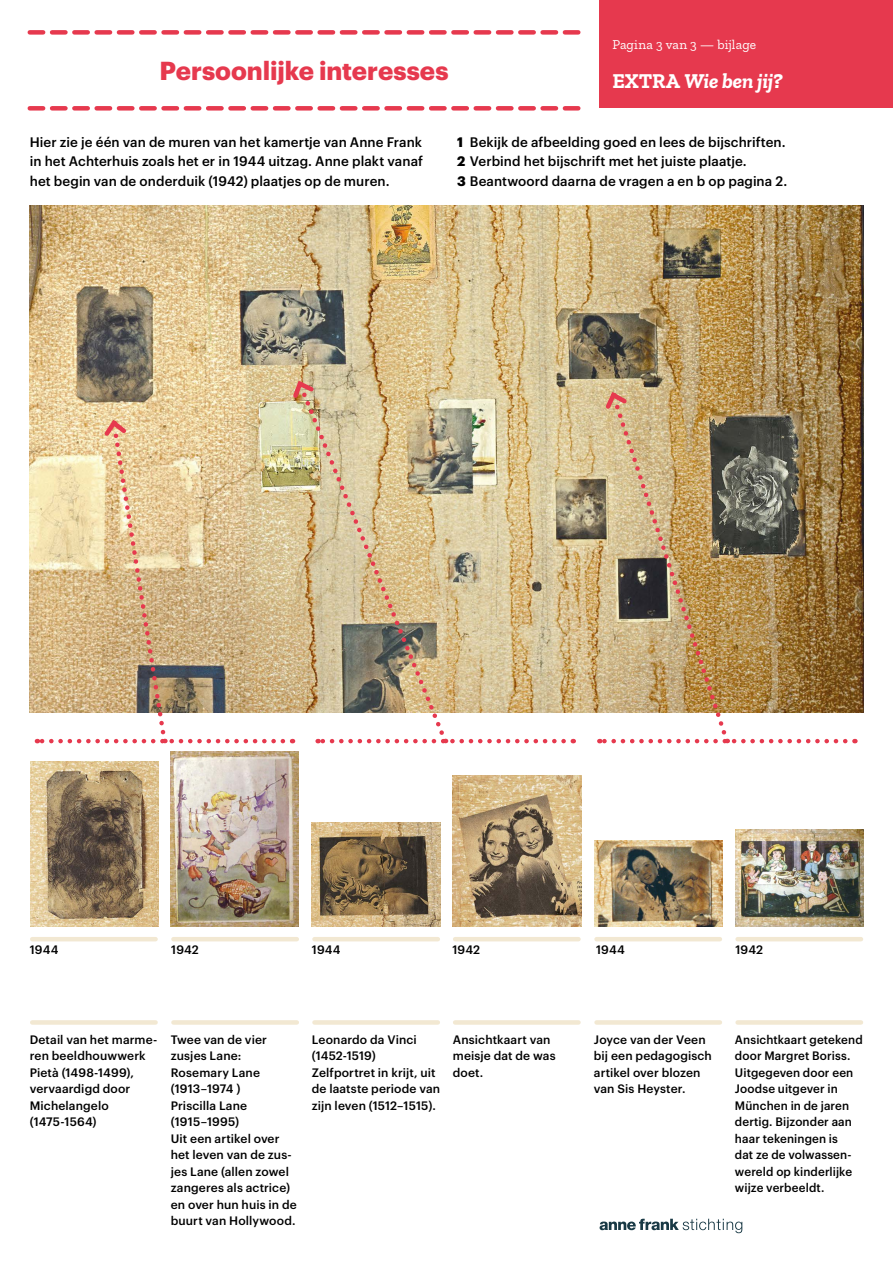
<style>
.page{position:relative;width:893px;height:1263px;background:#fff}
.page>*{position:absolute;margin:0;border:0;box-sizing:border-box;transform-origin:0 0}
.t1{font:700 25.5px "Graphik LC";color:#e6394e}
.t2{font:italic 700 21px "Zilla Slab";letter-spacing:-.01em;color:#fff}
.t3{font:500 13.5px/19.5px "Graphik LC";letter-spacing:.005em;color:#000;text-align:justify}
.t4{font:13.5px "Zilla Slab";letter-spacing:.005em;color:#fff}
.t5{font:500 12px/16.5px "Graphik LC";letter-spacing:.01em;color:#000}
.s1{font-style:normal}
.s2{font-weight:700}
</style>
<div class="page">
<div style="left:600px;top:0;width:293px;height:108px;background:#e6394e"></div>
<img style="left:30px;top:761px;width:128px;height:166px">
<img style="left:171px;top:751px;width:128px;height:175px">
<img style="left:312px;top:822px;width:128px;height:105px">
<img style="left:453px;top:775px;width:128px;height:152px">
<svg style="left:600px;top:1219px;width:142px;height:14px"></svg>
<svg style="left:30px;top:106px;width:548px;height:5px"></svg>
<svg style="left:30px;top:30px;width:548px;height:5px"></svg>
<img style="left:30px;top:205px;width:833px;height:507px">
<svg style="left:735px;top:829px;width:129px;height:98px"></svg>
<img style="left:735px;top:830px;width:129px;height:96px">
<img style="left:594px;top:840px;width:129px;height:87px">
<img style="left:296px;top:382px;width:152px;height:353px">
<svg style="left:290px;top:378px;width:27px;height:23px"></svg>
<div style="left:173px;top:1020px;width:124px;height:5px;background:#f2e8d2"></div>
<hr style="left:173px;top:937px;width:124px;height:4px;background:#f2e8d2">
<div style="left:314px;top:1020px;width:124px;height:5px;background:#f2e8d2"></div>
<hr style="left:314px;top:937px;width:124px;height:4px;background:#f2e8d2">
<div style="left:455px;top:1020px;width:123px;height:5px;background:#f2e8d2"></div>
<hr style="left:455px;top:937px;width:123px;height:4px;background:#f2e8d2">
<div style="left:596px;top:1020px;width:124px;height:5px;background:#f2e8d2"></div>
<hr style="left:596px;top:937px;width:124px;height:4px;background:#f2e8d2">
<div style="left:738px;top:1020px;width:123px;height:5px;background:#f2e8d2"></div>
<hr style="left:738px;top:937px;width:123px;height:4px;background:#f2e8d2">
<div style="left:32px;top:1020px;width:124px;height:5px;background:#f2e8d2"></div>
<hr style="left:32px;top:937px;width:124px;height:4px;background:#f2e8d2">
<svg style="left:37px;top:417px;width:246px;height:326px;background:#dac39a"></svg>
<svg style="left:318px;top:739px;width:246px;height:4px"></svg>
<img style="left:599px;top:389px;width:246px;height:354px">
<h1 class="t1" style="left:160px;top:51px;width:290px">Persoonlijke interesses</h1>
<p class="t4" style="left:612px;top:37px;width:145px">Pagina 3 van 3 — bijlage</p>
<h2 class="t2" style="left:612px;top:69px;width:172px"><span class="s1">EXTRA</span> Wie ben jij?</h2>
<p class="t3" style="left:30px;top:131px;width:395px">Hier zie je één van de muren van het kamertje van Anne Frank in het Achterhuis zoals het er in 1944 uitzag. Anne plakt vanaf het begin van de onderduik (1942) plaatjes op de muren.</p>
<p class="t3" style="left:457px;top:131px;width:332px;text-align:left"><span class="s2">1</span> Bekijk de afbeelding goed en lees de bijschriften.<br><span class="s2">2</span> Verbind het bijschrift met het juiste plaatje.<br><span class="s2">3</span> Beantwoord daarna de vragen a en b op pagina 2.</p>
<p class="t5" style="left:30px;top:940px;width:30px">1944</p>
<p class="t5" style="left:171px;top:940px;width:29px">1942</p>
<p class="t5" style="left:312px;top:940px;width:30px">1944</p>
<p class="t5" style="left:452px;top:940px;width:29px">1942</p>
<p class="t5" style="left:596px;top:940px;width:30px">1944</p>
<p class="t5" style="left:735px;top:940px;width:29px">1942</p>
<p class="t5" style="left:30px;top:1030px;width:129px">Detail van het marme&shy;ren beeldhouwwerk<br>Pietà (1498-1499), vervaardigd door<br>Michelangelo (1475-1564)</p>
<p class="t5" style="left:171px;top:1030px;width:127px">Twee van de vier zusjes Lane:<br>Rosemary Lane (1913–1974 )<br>Priscilla Lane (1915–1995)<br>Uit een artikel over het leven van de zus&shy;jes Lane (allen zowel zangeres als actrice) en over hun huis in de buurt van Hollywood.</p>
<p class="t5" style="left:312px;top:1030px;width:130px">Leonardo da Vinci (1452-1519)<br>Zelfportret in krijt, uit de laatste periode van zijn leven (1512–1515).</p>
<p class="t5" style="left:453px;top:1030px;width:104px">Ansichtkaart van meisje dat de was doet.</p>
<p class="t5" style="left:594px;top:1030px;width:120px">Joyce van der Veen bij een pedagogisch artikel over blozen van Sis Heyster.</p>
<p class="t5" style="left:735px;top:1030px;width:129px">Ansichtkaart getekend door Margret Boriss.<br>Uitgegeven door een<br>Joodse uitgever in<br>München in de jaren dertig. Bijzonder aan haar tekeningen is<br>dat ze de volwassen&shy;wereld op kinderlijke wijze verbeeldt.</p>
</div>
